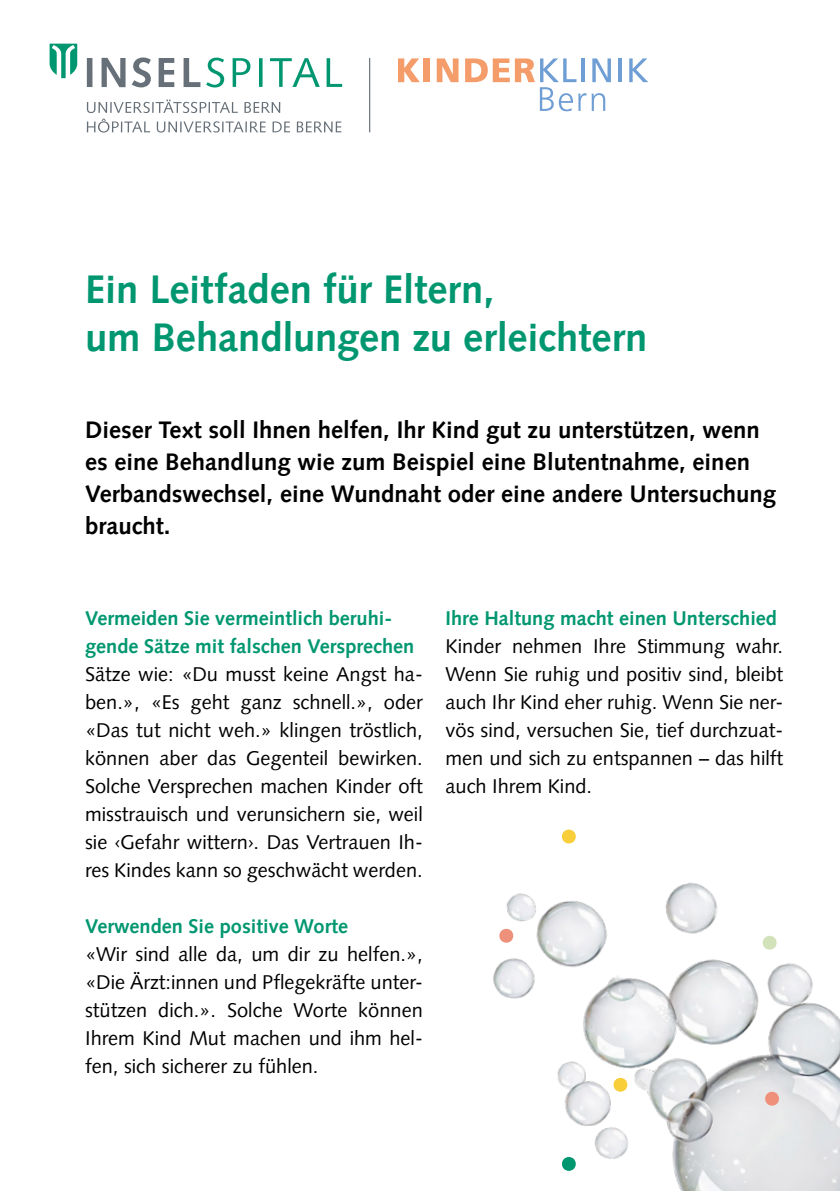
<style>
.page{position:relative;width:840px;height:1191px;background:#fff}
.page>*{position:absolute;margin:0;border:0;box-sizing:border-box;transform-origin:0 0}
.t1{font:700 40px/48px "Syntax LT Pro";color:#009770}
.t2{font:700 24px/32px "Syntax LT Pro";color:#000}
.t3{font:20px/28px "Syntax LT Pro";color:#000;text-align:justify}
.t4{font:700 20px/28px "Syntax LT Pro";color:#009770}
</style>
<div class="page">
<svg style="left:50px;top:44px;width:27px;height:34px"></svg>
<svg style="left:87px;top:119px;width:254px;height:14px"></svg>
<svg style="left:87px;top:100px;width:193px;height:13px"></svg>
<svg style="left:232px;top:58px;width:110px;height:29px"></svg>
<svg style="left:132px;top:57px;width:19px;height:30px"></svg>
<svg style="left:183px;top:58px;width:17px;height:29px"></svg>
<svg style="left:158px;top:58px;width:16px;height:29px"></svg>
<svg style="left:101px;top:58px;width:24px;height:29px"></svg>
<div style="left:87px;top:58px;width:5px;height:29px;background:#677078"></div>
<svg style="left:206px;top:58px;width:18px;height:29px"></svg>
<hr style="left:369px;top:58px;width:1px;height:74px;background:#677078">
<svg style="left:398px;top:58px;width:21px;height:24px"></svg>
<div style="left:423px;top:58px;width:6px;height:24px;background:#f49c6a"></div>
<svg style="left:436px;top:58px;width:22px;height:24px"></svg>
<hr style="left:618px;top:58px;width:3px;height:24px;background:#6f9ed4">
<svg style="left:629px;top:58px;width:18px;height:24px"></svg>
<svg style="left:465px;top:58px;width:145px;height:53px"></svg>
<img style="left:493px;top:882px;width:346px;height:309px">
<svg style="left:764px;top:1091px;width:15px;height:15px"></svg>
<svg style="left:498px;top:928px;width:15px;height:15px"></svg>
<svg style="left:561px;top:1156px;width:15px;height:15px"></svg>
<svg style="left:562px;top:829px;width:14px;height:15px"></svg>
<svg style="left:761px;top:935px;width:16px;height:15px"></svg>
<svg style="left:612px;top:1077px;width:15px;height:15px"></svg>
<h1 class="t1" style="left:85px;top:265px;width:563px">Ein Leitfaden für Eltern,<br>um Behandlungen zu erleichtern</h1>
<p class="t2" style="left:85px;top:413px;width:692px">Dieser Text soll Ihnen helfen, Ihr Kind gut zu unterstützen, wenn es eine Behandlung wie zum Beispiel eine Blutentnahme, einen Verbandswechsel, eine Wundnaht oder eine andere Untersuchung braucht.</p>
<p class="t4" style="left:85px;top:604px;width:330px">Vermeiden Sie vermeintlich beruhi&shy;gende Sätze mit falschen Versprechen</p>
<p class="t3" style="left:85px;top:660px;width:339px">Sätze wie: «Du musst keine Angst ha&shy;ben.», «Es geht ganz schnell.», oder «Das tut nicht weh.» klingen tröstlich, können aber das Gegenteil bewirken.<br>Solche Versprechen machen Kinder oft misstrauisch und verunsichern sie, weil sie ‹Gefahr wittern›. Das Vertrauen Ih&shy;res Kindes kann so geschwächt werden.</p>
<p class="t4" style="left:85px;top:912px;width:264px">Verwenden Sie positive Worte</p>
<p class="t3" style="left:85px;top:940px;width:339px">«Wir sind alle da, um dir zu helfen.», «Die Ärzt:innen und Pflegekräfte unter&shy;stützen dich.». Solche Worte können Ihrem Kind Mut machen und ihm hel&shy;fen, sich sicherer zu fühlen.</p>
<p class="t4" style="left:445px;top:604px;width:333px">Ihre Haltung macht einen Unterschied</p>
<p class="t3" style="left:445px;top:632px;width:339px">Kinder nehmen Ihre Stimmung wahr.<br>Wenn Sie ruhig und positiv sind, bleibt auch Ihr Kind eher ruhig. Wenn Sie ner&shy;vös sind, versuchen Sie, tief durchzuat&shy;men und sich zu entspannen – das hilft auch Ihrem Kind.</p>
</div>
